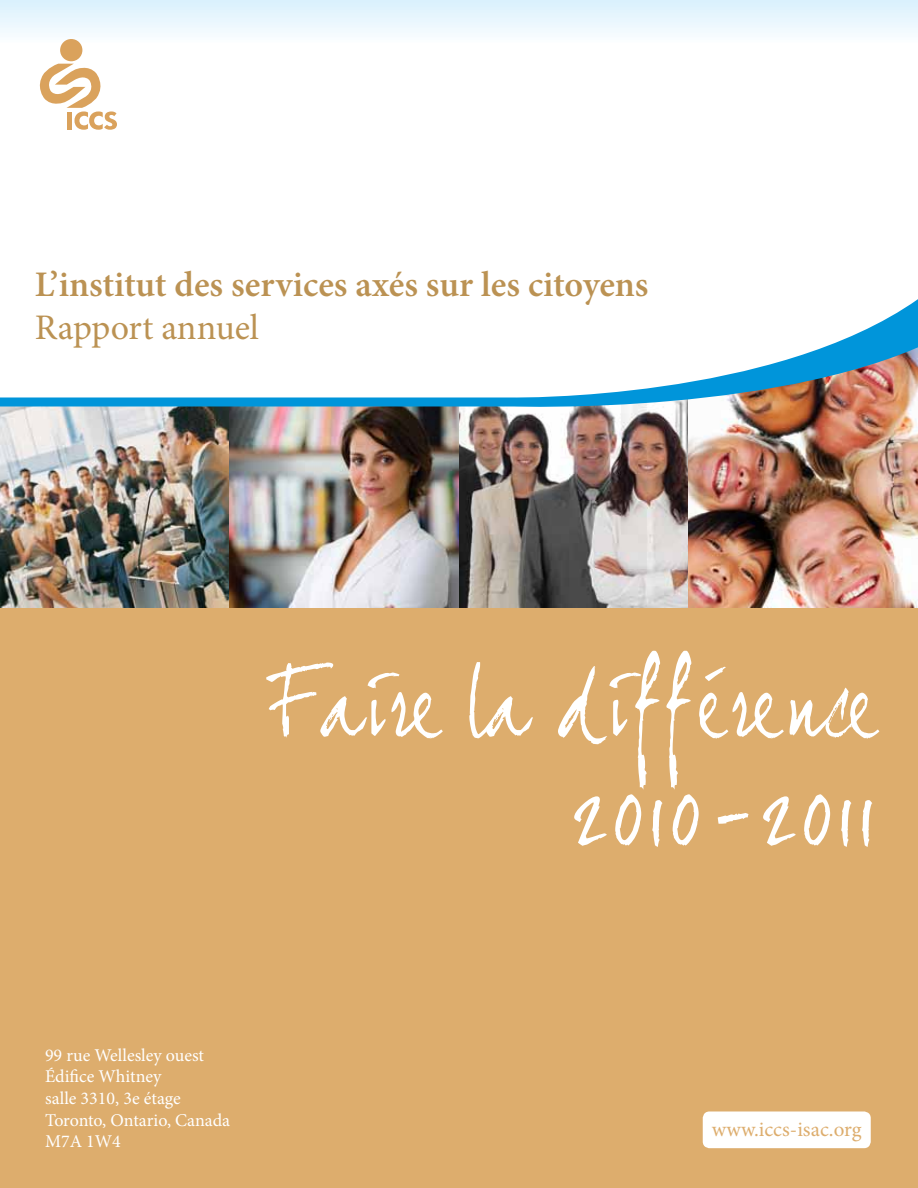
<style>
.page{position:relative;width:918px;height:1188px;background:#fff}
.page>*{position:absolute;margin:0;border:0;box-sizing:border-box;transform-origin:0 0}
.t1{font:90px/108px "Joe Hand 2";color:#fff;text-align:right}
.t2{font:600 36px "Minion Pro";color:#bb9253}
.t3{font:36px "Minion Pro";letter-spacing:-.005em;color:#bb9253}
.t4{font:21px "Minion Pro";color:#ddad6d}
.t5{font:18px/21.6px "Minion Pro";color:#fff}
</style>
<div class="page">
<div style="left:0;top:608px;width:918px;height:580px;background:#ddad6d"></div>
<div style="left:703px;top:1111px;width:168px;height:37px;background:#fff;border-radius:7px"></div>
<img style="left:0;top:416px;width:230px;height:192px">
<img style="left:230px;top:416px;width:229px;height:192px">
<img style="left:459px;top:416px;width:229px;height:192px">
<img style="left:688px;top:416px;width:230px;height:192px">
<img style="left:0;top:401px;width:914px;height:15px">
<svg style="left:0;top:0;width:918px;height:401px"></svg>
<div style="left:60px;top:39px;width:22px;height:22px;background:#daa25c;border-radius:50%"></div>
<svg style="left:35px;top:64px;width:82px;height:66px"></svg>
<h2 class="t2" style="left:35px;top:260px;width:615px">L’institut des services axés sur les citoyens</h2>
<h2 class="t3" style="left:35px;top:304px;width:226px">Rapport annuel</h2>
<h1 class="t1" style="left:267px;top:650px;width:612px">Faire la différence<br>2010-2011</h1>
<p class="t5" style="left:45px;top:1044px;width:187px">99 rue Wellesley ouest<br>Édifice Whitney<br>salle 3310, 3e étage<br>Toronto, Ontario, Canada<br>M7A 1W4</p>
<p class="t4" style="left:712px;top:1115px;width:151px">www.iccs-isac.org</p>
</div>
